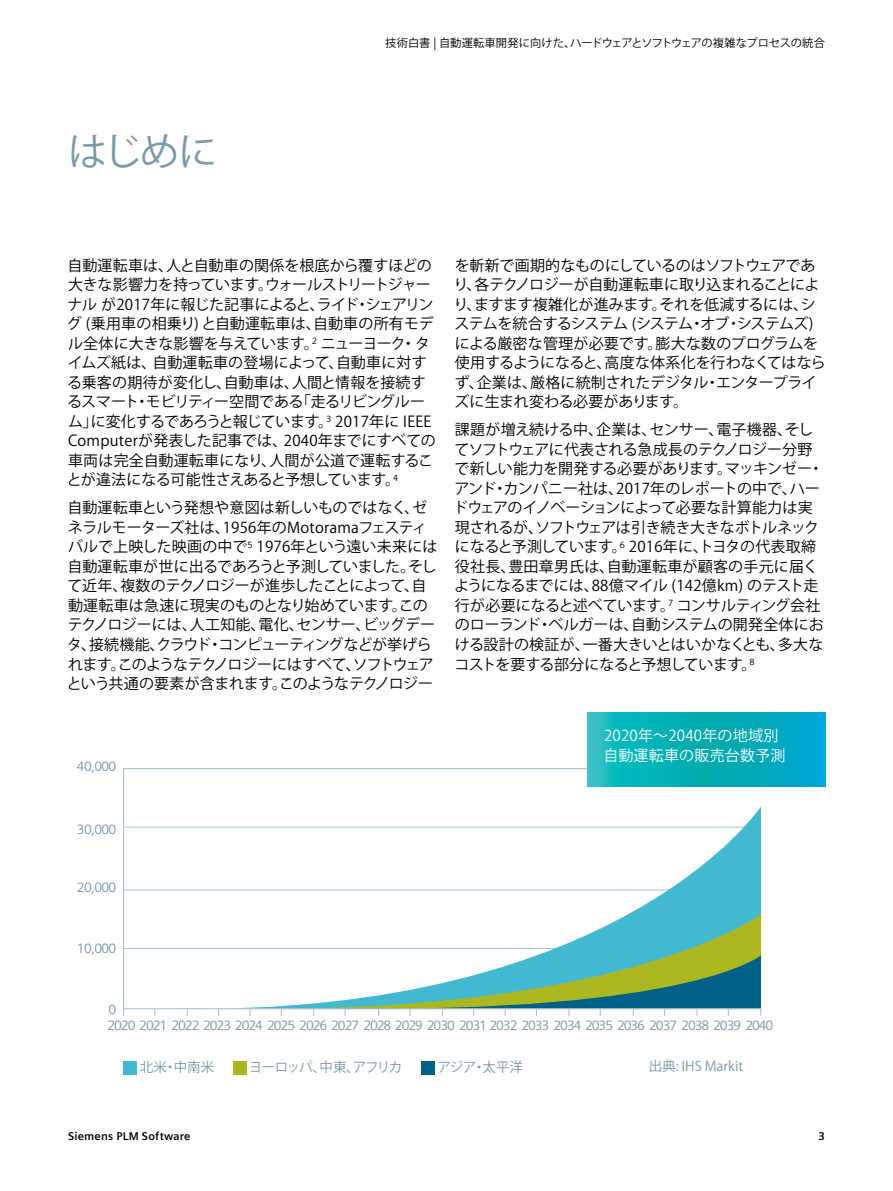
<style>
.page{position:relative;width:893px;height:1191px;background:#fff}
.page>*{position:absolute;margin:0;border:0;box-sizing:border-box;transform-origin:0 0}
.t1{font:39px "Koz Go Pr 6 N";color:#7b99a9}
.t2{font:15px/19.5px "Koz Go Pr 6 N";letter-spacing:-.005em;color:#000}
.t3{font:15px/19.5px "Koz Go Pr 6 N";letter-spacing:-.025em;color:#000}
.t4{font:15px/19.5px "Koz Go Pr 6 N";letter-spacing:.015em;color:#fff}
.t5{font:13.5px "Siemens Sans Global";letter-spacing:-.075em;color:#7b99a9}
.t6{font:13.5px "Koz Go Pr 6 N";color:#7b99a9}
.t7{font:13.5px "Koz Go Pr 6 N";letter-spacing:-.09em;color:#7b99a9}
.t8{font:11.25px "Koz Go Pr 6 N";letter-spacing:-.005em;color:#000}
.t9{font:700 11.25px "Siemens Sans Global";letter-spacing:.015em;color:#000}
</style>
<div class="page">
<svg style="left:123px;top:768px;width:639px;height:241px"></svg>
<svg style="left:329px;top:955px;width:432px;height:61px"></svg>
<div style="left:123px;top:1061px;width:14px;height:13px;background:#43b9d1"></div>
<div style="left:233px;top:1061px;width:14px;height:13px;background:#aab721"></div>
<div style="left:421px;top:1061px;width:14px;height:13px;background:#006188"></div>
<svg style="left:587px;top:712px;width:238px;height:74px;background:#04aebb"></svg>
<h1 class="t1" style="left:68px;top:130px;width:151px">はじめに</h1>
<p class="t8" style="left:385px;top:37px;width:441px">技術白書 | 自動運転車開発に向けた、ハードウェアとソフトウェアの複雑なプロセスの統合</p>
<p class="t2" style="left:67px;top:256px;width:371px">自動運転車は、人と自動車の関係を根底から覆すほどの大きな影響力を持っています。ウォールストリートジャーナル が2017年に報じた記事によると、ライド・シェアリング (乗用車の相乗り) と自動運転車は、自動車の所有モデル全体に大きな影響を与えています。<sup>2</sup> ニューヨーク・ タイムズ紙は、自動運転車の登場によって、自動車に対する乗客の期待が変化し、自動車は、人間と情報を接続するスマート・モビリティー空間である「走るリビングルーム」に変化するであろうと報じています。<sup>3</sup> 2017年に IEEE<br>Computerが発表した記事では、2040年までにすべての車両は完全自動運転車になり、人間が公道で運転することが違法になる可能性さえあると予想しています。<sup>4</sup></p>
<p class="t2" style="left:67px;top:498px;width:372px">自動運転車という発想や意図は新しいものではなく、ゼネラルモーターズ社は、1956年のMotoramaフェスティバルで上映した映画の中で<sup>5</sup> 1976年という遠い未来には自動運転車が世に出るであろうと予測していました。そして近年、複数のテクノロジーが進歩したことによって、自動運転車は急速に現実のものとなり始めています。このテクノロジーには、人工知能、電化、センサー、ビッグデータ、接続機能、クラウド・コンピューティングなどが挙げられます。このようなテクノロジーにはすべて、ソフトウェアという共通の要素が含まれます。このようなテクノロジー</p>
<p class="t5" style="left:77px;top:756px;width:41px">40,000</p>
<p class="t3" style="left:453px;top:256px;width:374px">を斬新で画期的なものにしているのはソフトウェアであり、各テクノロジーが自動運転車に取り込まれることにより、ますます複雑化が進みます。それを低減するには、システムを統合するシステム (システム・オブ・システムズ)による厳密な管理が必要です。膨大な数のプログラムを使用するようになると、高度な体系化を行わなくてはならず、企業は、厳格に統制されたデジタル・エンタープライズに生まれ変わる必要があります。</p>
<p class="t2" style="left:453px;top:420px;width:372px">課題が増え続ける中、企業は、センサー、電子機器、そしてソフトウェアに代表される急成長のテクノロジー分野で新しい能力を開発する必要があります。マッキンゼー・アンド・カンパニー社は、2017年のレポートの中で、ハードウェアのイノベーションによって必要な計算能力は実現されるが、ソフトウェアは引き続き大きなボトルネックになると予測しています。<sup>6</sup> 2016年に、トヨタの代表取締役社長、豊田章男氏は、自動運転車が顧客の手元に届くようになるまでには、88億マイル (142億km) のテスト走行が必要になると述べています。<sup>7</sup> コンサルティング会社のローランド・ベルガーは、自動システムの開発全体における設計の検証が、一番大きいとはいかなくとも、多大なコストを要する部分になると予想しています。<sup>8</sup></p>
<p class="t4" style="left:604px;top:726px;width:184px">2020年～2040年の地域別自動運転車の販売台数予測</p>
<p class="t5" style="left:77px;top:819px;width:41px">30,000</p>
<p class="t5" style="left:77px;top:877px;width:41px">20,000</p>
<p class="t5" style="left:77px;top:938px;width:41px">10,000</p>
<p class="t5" style="left:109px;top:999px;width:9px">0</p>
<p class="t5" style="left:107px;top:1015px;width:667px">2020 2021 2022 2023 2024 2025 2026 2027 2028 2029 2030 2031 2032 2033 2034 2035 2036 2037 2038 2039 2040</p>
<p class="t6" style="left:140px;top:1059px;width:76px">北米・中南米</p>
<p class="t7" style="left:249px;top:1059px;width:155px">ヨーロッパ、中東、アフリカ</p>
<p class="t6" style="left:437px;top:1059px;width:87px">アジア・太平洋</p>
<p class="t6" style="left:649px;top:1058px;width:96px">出典: IHS Markit</p>
<p class="t9" style="left:68px;top:1129px;width:124px">Siemens PLM Software</p>
<p class="t9" style="left:818px;top:1129px;width:8px">3</p>
</div>
